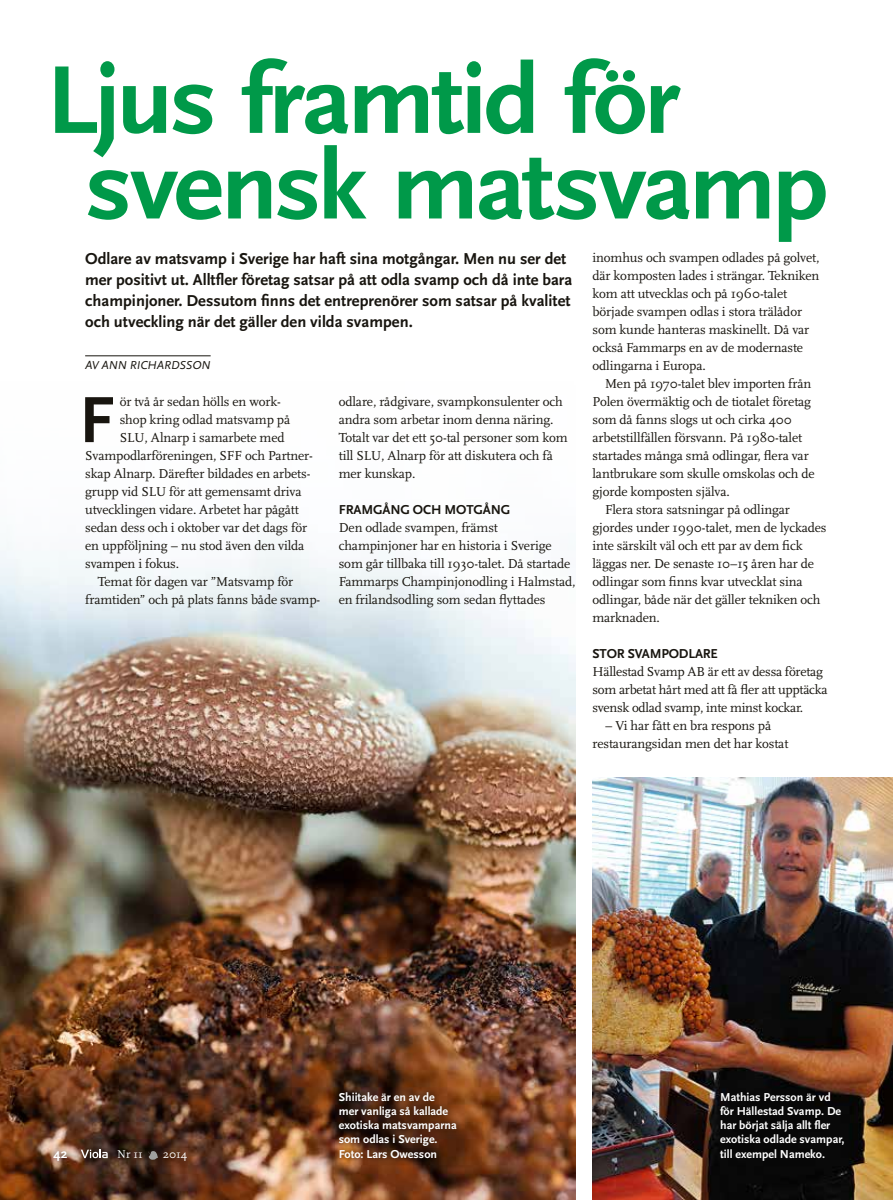
<style>
.page{position:relative;width:893px;height:1200px;background:#fff}
.page>*{position:absolute;margin:0;border:0;box-sizing:border-box;transform-origin:0 0}
.t1{font:700 100.5px/85.5px "Scala Sans";letter-spacing:-.035em;color:#009949;scale:1.05 1}
.t2{font:700 68.1px "Scala Sans";color:#18150f}
.t3{font:700 16.5px/21px "Scala Sans";color:#18150f}
.t4{font:13.5px/18px "Scala";letter-spacing:-.01em;color:#18150f}
.t5{font:700 13.5px "Scala Sans";letter-spacing:-.01em;color:#18150f}
.t6{font:700 13.5px "Scala Sans";color:#fff}
.t7{font:700 12px/14.2px "Scala Sans";color:#fff}
.t8{font:italic 12px "Scala Sans";color:#18150f}
.t9{font:12px "Scala";color:#fff}
</style>
<div class="page">
<img style="left:0;top:539px;width:575px;height:660px">
<hr style="left:85px;top:355px;width:126px;height:1px;background:#18150f">
<img style="left:592px;top:777px;width:301px;height:422px">
<svg style="left:47px;top:1143px;width:28px;height:25px"></svg>
<svg style="left:112px;top:1142px;width:83px;height:26px"></svg>
<svg style="left:142px;top:1143px;width:24px;height:24px"></svg>
<svg style="left:148px;top:1150px;width:10px;height:9px"></svg>
<svg style="left:74px;top:1142px;width:42px;height:24px"></svg>
<svg style="left:81px;top:1149px;width:27px;height:8px"></svg>
<svg style="left:332px;top:1084px;width:132px;height:82px;background:#4e2711"></svg>
<h1 class="t1" style="left:85px;top:60px;width:710px;text-indent:-39px">Ljus framtid för svensk matsvamp</h1>
<p class="t4" style="left:592px;top:249px;width:228px">inomhus och svampen odlades på golvet, där komposten lades i strängar. Tekniken kom att utvecklas och på 1960-talet började svampen odlas i stora trälådor som kunde hanteras maskinellt. Då var också Fammarps en av de modernaste odlingarna i Europa.</p>
<p class="t4" style="left:605px;top:375px;width:208px">Men på 1970-talet blev importen från</p>
<p class="t4" style="left:592px;top:393px;width:220px">Polen övermäktig och de tiotalet företag</p>
<p class="t4" style="left:592px;top:411px;width:201px">som då fanns slogs ut och cirka 400</p>
<p class="t4" style="left:592px;top:429px;width:211px">arbetstillfällen försvann. På 1980-talet</p>
<p class="t4" style="left:592px;top:447px;width:218px">startades många små odlingar, flera var</p>
<p class="t4" style="left:592px;top:465px;width:224px">lantbrukare som skulle omskolas och de</p>
<p class="t4" style="left:592px;top:483px;width:139px">gjorde komposten själva.</p>
<p class="t4" style="left:605px;top:501px;width:186px">Flera stora satsningar på odlingar</p>
<p class="t4" style="left:592px;top:519px;width:236px">gjordes under 1990-talet, men de lyckades</p>
<p class="t4" style="left:592px;top:537px;width:212px">inte särskilt väl och ett par av dem fick</p>
<p class="t4" style="left:592px;top:555px;width:223px">läggas ner. De senaste 10–15 åren har de</p>
<p class="t4" style="left:592px;top:573px;width:212px">odlingar som finns kvar utvecklat sina</p>
<p class="t4" style="left:592px;top:591px;width:230px">odlingar, både när det gäller tekniken och</p>
<p class="t4" style="left:592px;top:609px;width:69px">marknaden.</p>
<p class="t5" style="left:592px;top:646px;width:127px">STOR SVAMPODLARE</p>
<p class="t4" style="left:592px;top:663px;width:237px">Hällestad Svamp AB är ett av dessa företag som arbetat hårt med att få fler att upptäcka svensk odlad svamp, inte minst kockar.</p>
<p class="t4" style="left:592px;top:717px;width:197px;text-align:center">– Vi har fått en bra respons på restaurangsidan men det har kostat</p>
<p class="t3" style="left:85px;top:248px;width:489px">Odlare av matsvamp i Sverige har haft sina motgångar. Men nu ser det mer positivt ut. Alltfler företag satsar på att odla svamp och då inte bara champinjoner. Dessutom finns det entreprenörer som satsar på kvalitet och utveckling när det gäller den vilda svampen.</p>
<p class="t8" style="left:85px;top:358px;width:127px">AV ANN RICHARDSSON</p>
<h2 class="t2" style="left:79px;top:383px;width:37px">F</h2>
<p class="t4" style="left:120px;top:393px;width:163px">ör två år sedan hölls en work-</p>
<p class="t4" style="left:339px;top:393px;width:231px">odlare, rådgivare, svampkonsulenter och andra som arbetar inom denna näring.<br>Totalt var det ett 50-tal personer som kom till SLU, Alnarp för att diskutera och få mer kunskap.</p>
<p class="t5" style="left:339px;top:502px;width:173px">FRAMGÅNG OCH MOTGÅNG</p>
<p class="t4" style="left:339px;top:519px;width:238px">Den odlade svampen, främst champinjoner har en historia i Sverige som går tillbaka till 1930-talet. Då startade Fammarps Champinjonodling i Halmstad, en frilandsodling som sedan flyttades</p>
<p class="t4" style="left:120px;top:411px;width:172px">shop kring odlad matsvamp på</p>
<p class="t4" style="left:120px;top:429px;width:167px">SLU, Alnarp i samarbete med</p>
<p class="t4" style="left:85px;top:447px;width:229px">Svampodlarföreningen, SFF och Partner-</p>
<p class="t4" style="left:85px;top:465px;width:227px">skap Alnarp. Därefter bildades en arbets-</p>
<p class="t4" style="left:85px;top:483px;width:218px">grupp vid SLU för att gemensamt driva</p>
<p class="t4" style="left:85px;top:501px;width:215px">utvecklingen vidare. Arbetet har pågått</p>
<p class="t4" style="left:85px;top:519px;width:223px">sedan dess och i oktober var det dags för</p>
<p class="t4" style="left:85px;top:537px;width:221px">en uppföljning – nu stod även den vilda</p>
<p class="t4" style="left:85px;top:555px;width:96px">svampen i fokus.</p>
<p class="t4" style="left:98px;top:573px;width:197px">Temat för dagen var ”Matsvamp för</p>
<p class="t4" style="left:85px;top:591px;width:237px">framtiden” och på plats fanns både svamp-</p>
<p class="t6" style="left:54px;top:1145px;width:15px">42</p>
<p class="t9" style="left:117px;top:1147px;width:27px">Nr 11</p>
<p class="t9" style="left:163px;top:1147px;width:26px">2014</p>
<p class="t7" style="left:339px;top:1089px;width:119px">Shiitake är en av de mer vanliga så kallade exotiska matsvamparna som odlas i Sverige.<br>Foto: Lars Owesson</p>
<p class="t7" style="left:720px;top:1089px;width:126px">Mathias Persson är vd för Hällestad Svamp. De har börjat sälja allt fler exotiska odlade svampar, till exempel Nameko.</p>
</div>
